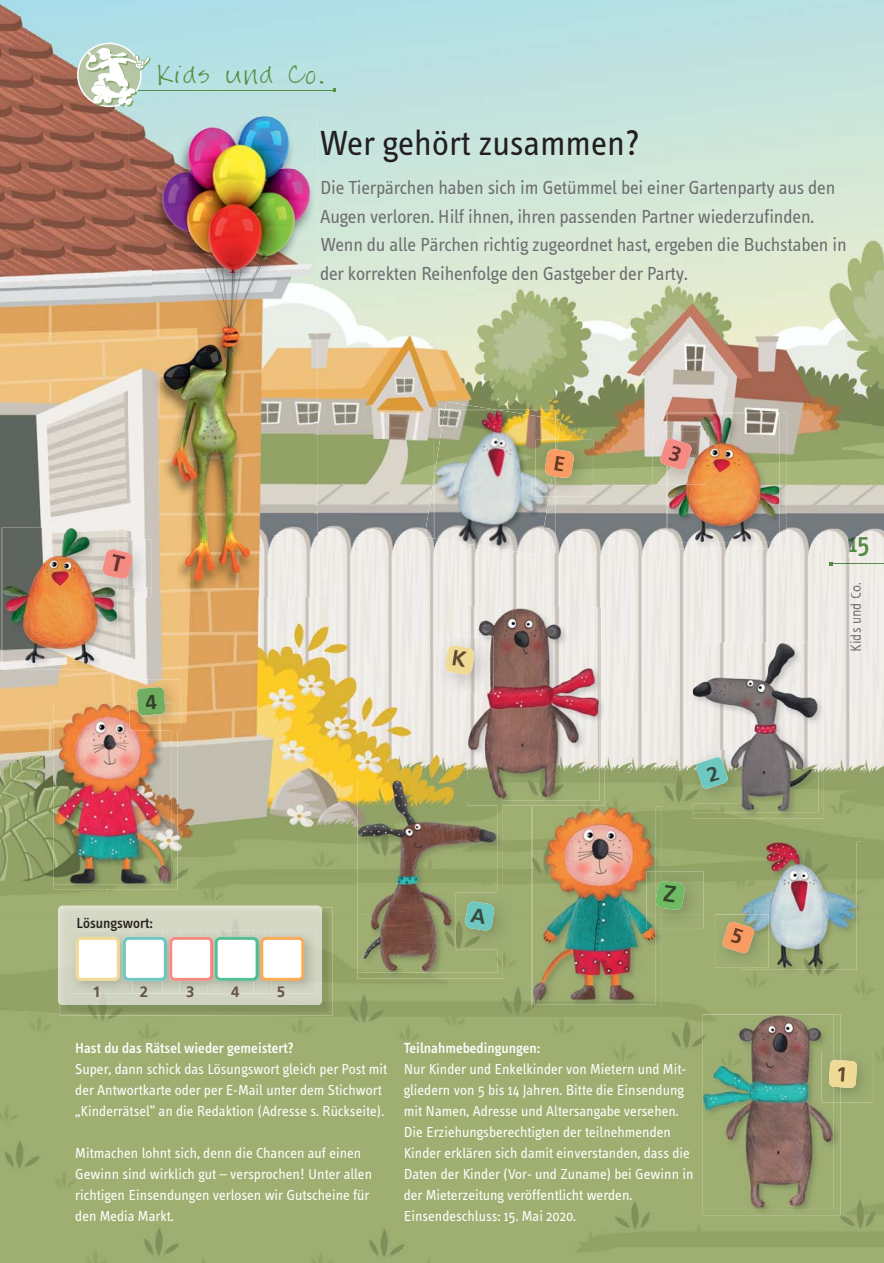
<style>
.page{position:relative;width:884px;height:1263px;background:#fff}
.page>*{position:absolute;margin:0;border:0;box-sizing:border-box;transform-origin:0 0}
.t1{font:36px "Info Text";color:#231f20}
.t2{font:500 27px "Info Text";color:#315833}
.t3{font:21px "FG Jayne Print";letter-spacing:.1em;color:#558f45}
.t4{font:19.5px/28.5px "Info Text";letter-spacing:-.01em;color:#6d6e70}
.t5{font:15px/21px "Info Text";color:#fff}
.t6{font:500 15px "Info Text";color:#fff}
.t7{font:500 15px "Info Text";color:#231f20}
.t8{font:15px "Info Text";color:#676869}
.t9{font:700 15px "Frutiger";color:#65524a}
.s1{color:#538a44}
</style>
<div class="page">
<img style="left:0;top:0;width:884px;height:1263px">
<img style="left:60px;top:907px;width:273px;height:108px">
<div style="left:60px;top:907px;width:262px;height:98px;background:#d4d7c3"></div>
<img style="left:69px;top:930px;width:47px;height:64px">
<img style="left:132px;top:930px;width:30px;height:64px">
<img style="left:116px;top:930px;width:16px;height:64px">
<img style="left:179px;top:930px;width:29px;height:64px">
<img style="left:162px;top:930px;width:17px;height:64px">
<img style="left:226px;top:930px;width:27px;height:64px">
<img style="left:208px;top:930px;width:18px;height:64px">
<img style="left:271px;top:930px;width:46px;height:64px">
<img style="left:253px;top:930px;width:18px;height:64px">
<svg style="left:76px;top:937px;width:228px;height:44px"></svg>
<img style="left:702px;top:1014px;width:138px;height:201px">
<img style="left:702px;top:1015px;width:132px;height:194px">
<img style="left:822px;top:1052px;width:50px;height:50px">
<img style="left:693px;top:642px;width:131px;height:177px">
<img style="left:693px;top:643px;width:125px;height:169px">
<img style="left:689px;top:750px;width:53px;height:53px">
<img style="left:693px;top:750px;width:1px;height:53px">
<img style="left:667px;top:413px;width:119px;height:136px">
<img style="left:667px;top:413px;width:113px;height:129px">
<img style="left:653px;top:431px;width:53px;height:53px">
<img style="left:54px;top:730px;width:123px;height:159px">
<img style="left:54px;top:702px;width:76px;height:1px">
<img style="left:54px;top:703px;width:118px;height:182px">
<img style="left:130px;top:679px;width:50px;height:51px">
<img style="left:130px;top:703px;width:47px;height:27px">
<img style="left:532px;top:807px;width:130px;height:202px">
<img style="left:532px;top:807px;width:124px;height:198px">
<img style="left:647px;top:871px;width:56px;height:58px">
<img style="left:503px;top:608px;width:102px;height:197px">
<img style="left:467px;top:607px;width:132px;height:194px">
<img style="left:436px;top:636px;width:58px;height:57px">
<img style="left:2px;top:527px;width:123px;height:143px">
<img style="left:2px;top:528px;width:115px;height:136px">
<img style="left:93px;top:540px;width:58px;height:58px">
<img style="left:357px;top:805px;width:146px;height:174px">
<svg style="left:497px;top:801px;width:6px;height:4px"></svg>
<img style="left:497px;top:780px;width:6px;height:21px">
<img style="left:357px;top:780px;width:140px;height:193px">
<img style="left:467px;top:780px;width:30px;height:25px">
<img style="left:456px;top:892px;width:57px;height:57px">
<img style="left:425px;top:478px;width:115px;height:77px">
<img style="left:445px;top:402px;width:52px;height:8px">
<svg style="left:526px;top:553px;width:14px;height:1px"></svg>
<img style="left:434px;top:410px;width:121px;height:143px">
<img style="left:536px;top:440px;width:57px;height:57px">
<img style="left:549px;top:478px;width:7px;height:19px">
<img style="left:741px;top:842px;width:121px;height:133px">
<img style="left:741px;top:842px;width:116px;height:128px">
<img style="left:715px;top:915px;width:53px;height:53px">
<img style="left:849px;top:537px;width:19px;height:19px">
<img style="left:832px;top:563px;width:52px;height:1px">
<img style="left:850px;top:583px;width:11px;height:67px">
<hr style="left:110px;top:90px;width:224px;height:1px;background:#558f45">
<svg style="left:77px;top:43px;width:74px;height:64px"></svg>
<img style="left:152px;top:163px;width:162px;height:433px">
<img style="left:128px;top:110px;width:190px;height:53px">
<img style="left:312px;top:163px;width:6px;height:425px">
<img style="left:128px;top:163px;width:26px;height:425px">
<img style="left:128px;top:540px;width:23px;height:48px">
<svg style="left:829px;top:1060px;width:28px;height:28px"></svg>
<svg style="left:696px;top:757px;width:32px;height:32px"></svg>
<svg style="left:660px;top:438px;width:32px;height:32px"></svg>
<svg style="left:130px;top:687px;width:42px;height:29px"></svg>
<svg style="left:655px;top:881px;width:30px;height:29px"></svg>
<svg style="left:445px;top:645px;width:30px;height:30px"></svg>
<svg style="left:102px;top:549px;width:31px;height:31px"></svg>
<svg style="left:465px;top:901px;width:30px;height:30px"></svg>
<svg style="left:544px;top:419px;width:30px;height:59px;background:#d7aa57"></svg>
<svg style="left:722px;top:921px;width:33px;height:33px"></svg>
<h3 class="t3" style="left:158px;top:65px;width:169px">Kids und Co.</h3>
<h1 class="t1" style="left:319px;top:129px;width:323px">Wer gehört zusammen?</h1>
<p class="t4" style="left:320px;top:175px;width:528px">Die Tierpärchen haben sich im Getümmel bei einer Gartenparty aus den Augen verloren. Hilf ihnen, ihren passenden Partner wiederzufinden.<br>Wenn du alle Pärchen richtig zugeordnet hast, ergeben die Buchstaben in der korrekten Reihenfolge den Gastgeber der Party.</p>
<p class="t7" style="left:77px;top:917px;width:78px">Lösungswort:</p>
<p class="t9" style="left:93px;top:985px;width:10px">1</p>
<p class="t9" style="left:140px;top:985px;width:10px">2</p>
<p class="t9" style="left:186px;top:985px;width:10px">3</p>
<p class="t9" style="left:231px;top:985px;width:10px">4</p>
<p class="t9" style="left:277px;top:985px;width:10px">5</p>
<p class="t6" style="left:75px;top:1042px;width:220px">Hast du das Rätsel wieder gemeistert?</p>
<p class="t5" style="left:75px;top:1059px;width:314px">Super, dann schick das Lösungswort gleich per Post mit der Antwortkarte oder per E-Mail unter dem Stichwort „Kinderrätsel“ an die Redaktion (Adresse s. Rückseite).</p>
<p class="t5" style="left:75px;top:1143px;width:298px">Mitmachen lohnt sich, denn die Chancen auf einen Gewinn sind wirklich gut – versprochen! Unter allen richtigen Einsendungen verlosen wir Gutscheine für den Media Markt.</p>
<p class="t6" style="left:404px;top:1042px;width:138px">Teilnahmebedingungen:</p>
<p class="t5" style="left:404px;top:1059px;width:291px">Nur Kinder und Enkelkinder von Mietern und Mit&shy;gliedern von 5 bis 14 Jahren. Bitte die Einsendung mit Namen, Adresse und Altersangabe versehen.<br>Die Erziehungsberechtigten der teilnehmenden Kinder erklären sich damit einverstanden, dass die Daten der Kinder (Vor- und Zuname) bei Gewinn in der Mieterzeitung veröffentlicht werden.<br>Einsendeschluss: 15. Mai 2020.</p>
<h2 class="t2" style="left:848px;top:533px;width:23px">1<span class="s1">5</span></h2>
<p class="t8" style="left:850px;top:652px;width:71px;rotate:-90deg">Kids und Co.</p>
</div>
